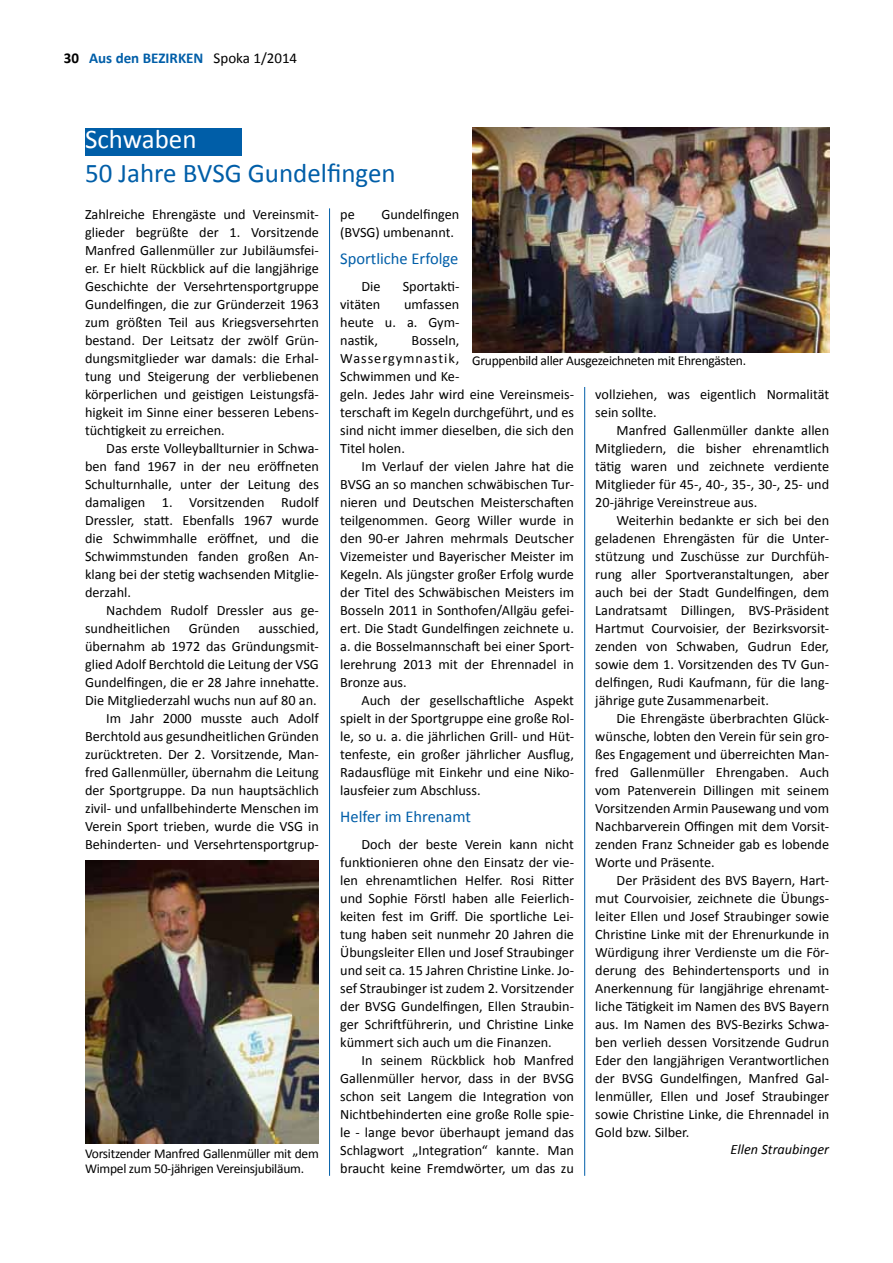
<style>
.page{position:relative;width:893px;height:1263px;background:#fff}
.page>*{position:absolute;margin:0;border:0;box-sizing:border-box;transform-origin:0 0}
.t1{font:27px "Calibri";color:#005ea8}
.t2{font:27px "Calibri";color:#fff}
.t3{font:16.5px "Calibri";color:#005ea8}
.t4{font:700 15px "Calibri";color:#005ea8}
.t5{font:14.25px/18px "Calibri";color:#000;text-align:justify}
.t6{font:italic 14.25px "Calibri";color:#000}
.t7{font:13.5px/15px "Calibri";letter-spacing:-.02em;color:#000}
.s1{color:#000}
.s2{font-weight:400;color:#000}
</style>
<div class="page">
<hr style="left:584px;top:387px;width:1px;height:789px;background:#005ea8">
<hr style="left:329px;top:208px;width:1px;height:968px;background:#005ea8">
<div style="left:85px;top:128px;width:157px;height:28px;background:#005ea8"></div>
<img style="left:472px;top:128px;width:357px;height:224px">
<img style="left:85px;top:860px;width:234px;height:283px">
<p class="t4" style="left:64px;top:49px;width:235px"><span class="s1">30</span> Aus den BEZIRKEN <span class="s2">Spoka 1/2014</span></p>
<h1 class="t2" style="left:85px;top:122px;width:113px">Schwaben</h1>
<h1 class="t1" style="left:85px;top:156px;width:312px">50 Jahre BVSG Gundelfingen</h1>
<p class="t5" style="left:85px;top:205px;width:235px">Zahlreiche Ehrengäste und Vereinsmit&shy;glieder begrüßte der 1. Vorsitzende Manfred Gallenmüller zur Jubiläumsfei&shy;er. Er hielt Rückblick auf die langjährige Geschichte der Versehrtensportgruppe Gundelfingen, die zur Gründerzeit 1963 zum größten Teil aus Kriegsversehrten bestand. Der Leitsatz der zwölf Grün&shy;dungsmitglieder war damals: die Erhal&shy;tung und Steigerung der verbliebenen körperlichen und geistigen Leistungsfä&shy;higkeit im Sinne einer besseren Lebens&shy;tüchtigkeit zu erreichen.</p>
<p class="t5" style="left:85px;top:439px;width:235px;text-indent:21px">Das erste Volleyballturnier in Schwa&shy;ben fand 1967 in der neu eröffneten Schulturnhalle, unter der Leitung des damaligen 1. Vorsitzenden Rudolf Dressler, statt. Ebenfalls 1967 wurde die Schwimmhalle eröffnet, und die Schwimmstunden fanden großen An&shy;klang bei der stetig wachsenden Mitglie&shy;derzahl.</p>
<p class="t5" style="left:85px;top:601px;width:235px;text-indent:21px">Nachdem Rudolf Dressler aus ge&shy;sundheitlichen</p>
<p class="t5" style="left:85px;top:619px;width:235px;text-align:right">ausschied,<br>übernahm ab 1972 das Gründungsmit&shy;glied Adolf Berchtold die Leitung der VSG Gundelfingen, die er 28 Jahre innehatte.<br>Die Mitgliederzahl wuchs nun auf 80 an.<br>Im Jahr 2000 musste auch Adolf Berchtold aus gesundheitlichen Gründen zurücktreten. Der 2. Vorsitzende, Man&shy;fred Gallenmüller, übernahm die Leitung der Sportgruppe. Da nun hauptsächlich zivil- und unfallbehinderte Menschen im Verein Sport trieben, wurde die VSG in Behinderten- und Versehrtensportgrup-</p>
<p class="t5" style="left:189px;top:619px;width:52px">Gründen</p>
<p class="t7" style="left:85px;top:1146px;width:235px">Vorsitzender Manfred Gallenmüller mit dem<br>Wimpel zum 50-jährigen Vereinsjubiläum.</p>
<p class="t5" style="left:340px;top:205px;width:121px;text-indent:41px">Gundelfingen (BVSG) umbenannt.</p>
<p class="t3" style="left:340px;top:248px;width:120px">Sportliche Erfolge</p>
<p class="t5" style="left:361px;top:277px;width:21px">Die</p>
<p class="t5" style="left:403px;top:277px;width:58px">Sportakti-</p>
<p class="t5" style="left:340px;top:295px;width:42px">vitäten</p>
<p class="t5" style="left:340px;top:205px;width:16px">pe</p>
<p class="t5" style="left:340px;top:295px;width:121px;text-indent:64px">umfassen heute u. a. Gym&shy;nastik,</p>
<p class="t5" style="left:340px;top:331px;width:235px;text-align:left;text-indent:71px">Bosseln,<br>Wassergymnastik,<br>Schwimmen und Ke-<br>geln. Jedes Jahr wird eine Vereinsmeis&shy;terschaft im Kegeln durchgeführt, und es sind nicht immer dieselben, die sich den<br>Titel holen.</p>
<p class="t5" style="left:340px;top:457px;width:235px;text-indent:21px">Im Verlauf der vielen Jahre hat die BVSG an so manchen schwäbischen Tur&shy;nieren und Deutschen Meisterschaften teilgenommen. Georg Willer wurde in den 90-er Jahren mehrmals Deutscher Vizemeister und Bayerischer Meister im Kegeln. Als jüngster großer Erfolg wurde der Titel des Schwäbischen Meisters im Bosseln 2011 in Sonthofen/Allgäu gefei&shy;ert. Die Stadt Gundelfingen zeichnete u. a. die Bosselmannschaft bei einer Sport&shy;lerehrung 2013 mit der Ehrennadel in Bronze aus.</p>
<p class="t5" style="left:340px;top:691px;width:235px;text-indent:21px">Auch der gesellschaftliche Aspekt spielt in der Sportgruppe eine große Rol&shy;le, so u. a. die jährlichen Grill- und Hüt&shy;tenfeste, ein großer jährlicher Ausflug, Radausflüge mit Einkehr und eine Niko&shy;lausfeier zum Abschluss.</p>
<p class="t3" style="left:340px;top:806px;width:132px">Helfer im Ehrenamt</p>
<p class="t5" style="left:340px;top:835px;width:235px;text-indent:21px">Doch der beste Verein kann nicht funktionieren ohne den Einsatz der vie&shy;len ehrenamtlichen Helfer. Rosi Ritter und Sophie Förstl haben alle Feierlich&shy;keiten fest im Griff. Die sportliche Lei&shy;tung haben seit nunmehr 20 Jahren die Übungsleiter Ellen und Josef Straubinger und seit ca. 15 Jahren Christine Linke. Jo&shy;sef Straubinger ist zudem 2. Vorsitzender der BVSG Gundelfingen, Ellen Straubin&shy;ger Schriftführerin, und Christine Linke kümmert sich auch um die Finanzen.</p>
<p class="t5" style="left:340px;top:1051px;width:235px;text-indent:21px">In seinem Rückblick hob Manfred Gallenmüller hervor, dass in der BVSG schon seit Langem die Integration von Nichtbehinderten eine große Rolle spie&shy;le - lange bevor überhaupt jemand das Schlagwort „Integration“ kannte. Man braucht keine Fremdwörter, um das zu</p>
<p class="t7" style="left:472px;top:353px;width:275px">Gruppenbild aller Ausgezeichneten mit Ehrengästen.</p>
<p class="t5" style="left:595px;top:385px;width:235px">vollziehen, was eigentlich Normalität sein sollte.</p>
<p class="t5" style="left:595px;top:421px;width:235px;text-indent:21px">Manfred Gallenmüller dankte allen Mitgliedern, die bisher ehrenamtlich tätig waren und zeichnete verdiente Mitglieder für 45-, 40-, 35-, 30-, 25- und 20-jährige Vereinstreue aus.</p>
<p class="t5" style="left:595px;top:511px;width:235px;text-indent:21px">Weiterhin bedankte er sich bei den geladenen Ehrengästen für die Unter&shy;stützung und Zuschüsse zur Durchfüh&shy;rung aller Sportveranstaltungen, aber auch bei der Stadt Gundelfingen, dem Landratsamt Dillingen, BVS-Präsident Hartmut Courvoisier, der Bezirksvorsit&shy;zenden von Schwaben, Gudrun Eder, sowie dem 1. Vorsitzenden des TV Gun&shy;delfingen, Rudi Kaufmann, für die lang&shy;jährige gute Zusammenarbeit.</p>
<p class="t5" style="left:595px;top:709px;width:235px;text-indent:21px">Die Ehrengäste überbrachten Glück&shy;wünsche, lobten den Verein für sein gro&shy;ßes Engagement und überreichten Man&shy;fred Gallenmüller Ehrengaben. Auch vom Patenverein Dillingen mit seinem Vorsitzenden Armin Pausewang und vom Nachbarverein Offingen mit dem Vorsit&shy;zenden Franz Schneider gab es lobende Worte und Präsente.</p>
<p class="t5" style="left:595px;top:871px;width:235px;text-indent:21px">Der Präsident des BVS Bayern, Hart&shy;mut Courvoisier, zeichnete die Übungs&shy;leiter Ellen und Josef Straubinger sowie Christine Linke mit der Ehrenurkunde in Würdigung ihrer Verdienste um die För&shy;derung des Behindertensports und in Anerkennung für langjährige ehrenamt&shy;liche Tätigkeit im Namen des BVS Bayern aus. Im Namen des BVS-Bezirks Schwa&shy;ben verlieh dessen Vorsitzende Gudrun Eder den langjährigen Verantwortlichen der BVSG Gundelfingen, Manfred Gal&shy;lenmüller, Ellen und Josef Straubinger sowie Christine Linke, die Ehrennadel in Gold bzw. Silber.</p>
<p class="t6" style="left:731px;top:1140px;width:100px">Ellen Straubinger</p>
</div>
